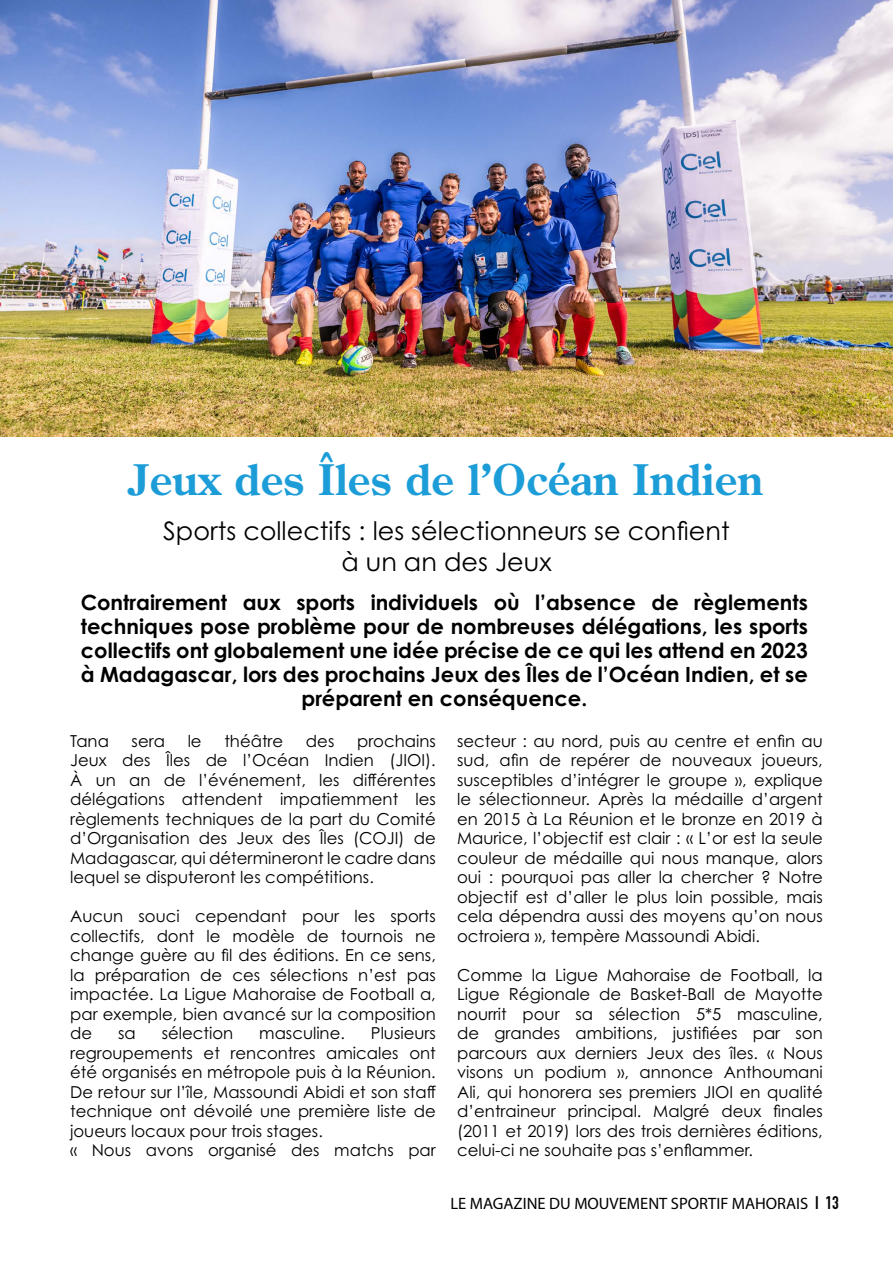
<style>
.page{position:relative;width:893px;height:1263px;background:#fff}
.page>*{position:absolute;margin:0;border:0;box-sizing:border-box;transform-origin:0 0}
.t1{font:700 42px "Century Old Style Std";color:#1d9dd8}
.t2{font:25.5px/31.5px "Century Gothic Pro";color:#000;text-align:center}
.t3{font:700 21px/24px "Century Gothic Pro";color:#000;text-align:center}
.t4{font:16.5px/19.5px "Century Gothic Pro";color:#000;text-align:justify}
.t5{font:16.5px "Myriad Pro";color:#000}
.s1{font-family:"DIN Condensed";font-weight:700;font-size:18px}
</style>
<div class="page">
<img style="left:0;top:0;width:893px;height:437px">
<h1 class="t1" style="left:130px;top:452px;width:635px">Jeux des Îles de l’Océan Indien</h1>
<h2 class="t2" style="left:163px;top:515px;width:568px">Sports collectifs : les sélectionneurs se confient à un an des Jeux</h2>
<p class="t3" style="left:81px;top:590px;width:729px">Contrairement aux sports individuels où l’absence de règlements techniques pose problème pour de nombreuses délégations, les sports collectifs ont globalement une idée précise de ce qui les attend en 2023 à Madagascar, lors des prochains Jeux des Îles de l’Océan Indien, et se préparent en conséquence.</p>
<p class="t4" style="left:70px;top:731px;width:40px">Tana</p>
<p class="t4" style="left:132px;top:731px;width:35px">sera</p>
<p class="t4" style="left:188px;top:731px;width:16px">le</p>
<p class="t4" style="left:224px;top:731px;width:60px">théâtre</p>
<p class="t4" style="left:306px;top:731px;width:30px">des</p>
<p class="t4" style="left:70px;top:731px;width:367px;text-indent:287px">prochains Jeux des Îles de l’Océan Indien (JIOI).<br>À un an de l’événement, les différentes délégations attendent impatiemment les règlements techniques de la part du Comité d’Organisation des Jeux des Îles (COJI) de Madagascar, qui détermineront le cadre dans lequel se disputeront les compétitions.</p>
<p class="t4" style="left:70px;top:906px;width:367px">Aucun souci cependant pour les sports collectifs, dont le modèle de tournois ne change guère au fil des éditions. En ce sens, la préparation de ces sélections n’est pas impactée. La Ligue Mahoraise de Football a, par exemple, bien avancé sur la composition de</p>
<p class="t4" style="left:457px;top:731px;width:367px">secteur : au nord, puis au centre et enfin au sud, afin de repérer de nouveaux joueurs, susceptibles d’intégrer le groupe », explique le sélectionneur. Après la médaille d’argent en 2015 à La Réunion et le bronze en 2019 à Maurice, l’objectif est clair : « L’or est la seule couleur de médaille qui nous manque, alors oui : pourquoi pas aller la chercher ? Notre objectif est d’aller le plus loin possible, mais cela dépendra aussi des moyens qu’on nous octroiera », tempère Massoundi Abidi.</p>
<p class="t4" style="left:457px;top:965px;width:367px">Comme la Ligue Mahoraise de Football, la Ligue Régionale de Basket-Ball de Mayotte nourrit pour sa sélection 5*5 masculine, de grandes ambitions, justifiées par son parcours aux derniers Jeux des îles. « Nous visons un podium », annonce Anthoumani Ali, qui honorera ses premiers JIOI en qualité d’entraineur principal. Malgré deux finales (2011 et 2019) lors des trois dernières éditions, celui-ci ne souhaite pas s’enflammer.</p>
<p class="t4" style="left:118px;top:1023px;width:19px">sa</p>
<p class="t4" style="left:162px;top:1023px;width:73px">sélection</p>
<p class="t4" style="left:259px;top:1023px;width:87px">masculine.</p>
<p class="t4" style="left:70px;top:1023px;width:367px;text-align:left;text-indent:301px">Plusieurs regroupements et rencontres amicales ont été organisés en métropole puis à la Réunion.<br>De retour sur l’île, Massoundi Abidi et son staff technique ont dévoilé une première liste de joueurs locaux pour trois stages.<br>« Nous avons organisé des matchs par</p>
<p class="t5" style="left:450px;top:1193px;width:390px">LE MAGAZINE DU MOUVEMENT SPORTIF MAHORAIS <span class="s1">I 13</span></p>
</div>
